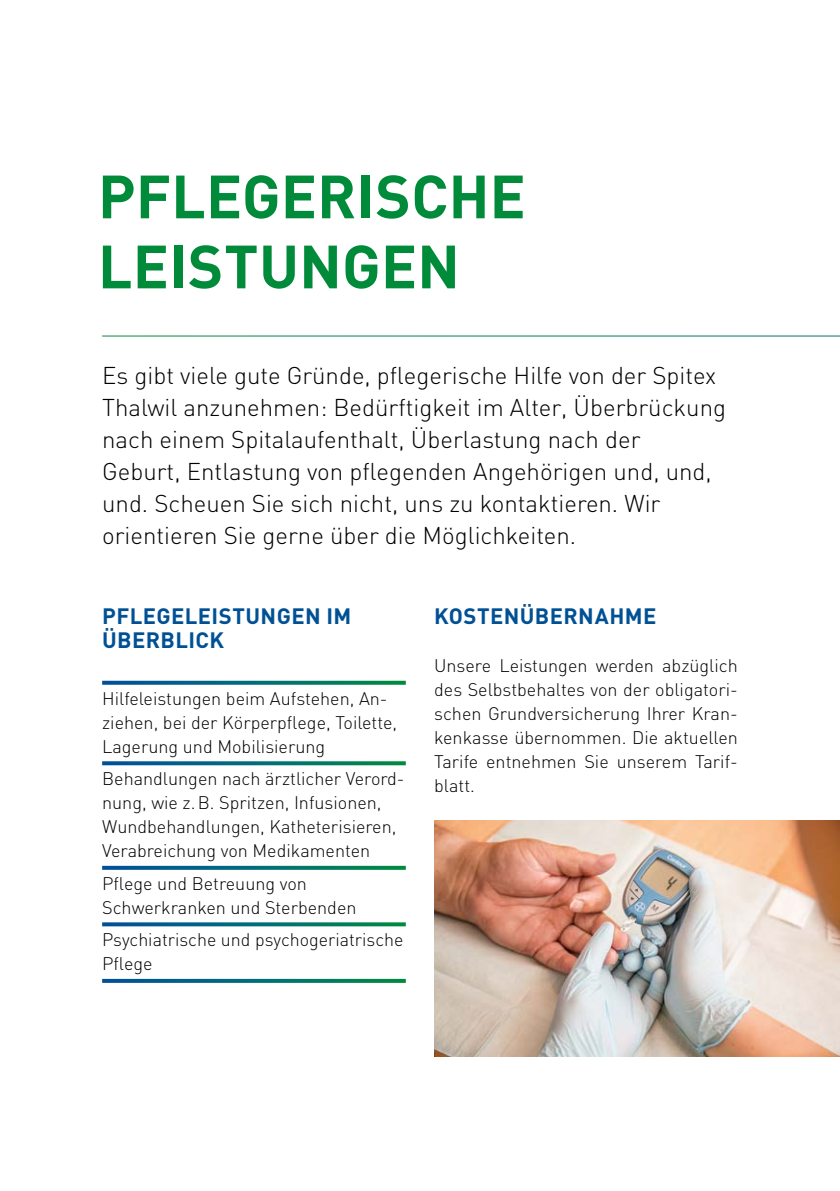
<style>
.page{position:relative;width:840px;height:1191px;background:#fff}
.page>*{position:absolute;margin:0;border:0;box-sizing:border-box;transform-origin:0 0}
.t1{font:700 60px/70px "DIN";color:#008b3b}
.t2{font:300 24px/32px "DIN";color:#000}
.t3{font:700 22px/24px "DIN";letter-spacing:.015em;color:#005095}
.t4{font:300 18px/24px "DIN";color:#000}
</style>
<div class="page">
<svg style="left:102px;top:681px;width:303px;height:4px"></svg>
<svg style="left:102px;top:761px;width:303px;height:4px"></svg>
<svg style="left:102px;top:866px;width:303px;height:4px"></svg>
<svg style="left:102px;top:922px;width:303px;height:4px"></svg>
<svg style="left:102px;top:979px;width:303px;height:4px"></svg>
<img style="left:434px;top:820px;width:405px;height:236px">
<p class="t1" style="left:98px;top:159px;width:429px">PFLEGERISCHE<br>LEISTUNGEN</p>
<p class="t2" style="left:102px;top:359px;width:625px">Es gibt viele gute Gründe, pflegerische Hilfe von der Spitex Thalwil anzunehmen: Bedürftigkeit im Alter, Überbrückung nach einem Spitalaufenthalt, Überlastung nach der<br>Geburt, Entlastung von pflegenden Angehörigen und, und, und. Scheuen Sie sich nicht, uns zu kontaktieren. Wir orientieren Sie gerne über die Möglichkeiten.</p>
<p class="t3" style="left:102px;top:603px;width:250px">PFLEGELEISTUNGEN IM<br>ÜBERBLICK</p>
<p class="t4" style="left:102px;top:686px;width:296px">Hilfeleistungen beim Aufstehen, An&shy;ziehen, bei der Körperpflege, Toilette,<br>Lagerung und Mobilisierung</p>
<p class="t4" style="left:102px;top:766px;width:304px">Behandlungen nach ärztlicher Verord&shy;nung, wie z.B. Spritzen, Infusionen, Wundbehandlungen, Katheterisieren, Verabreichung von Medikamenten</p>
<p class="t4" style="left:102px;top:871px;width:256px">Pflege und Betreuung von<br>Schwerkranken und Sterbenden</p>
<p class="t4" style="left:102px;top:927px;width:303px">Psychiatrische und psychogeriatrische<br>Pflege</p>
<p class="t3" style="left:434px;top:603px;width:223px">KOSTENÜBERNAHME</p>
<p class="t4" style="left:434px;top:653px;width:305px;text-align:justify">Unsere Leistungen werden abzüglich des Selbstbehaltes von der obligatori&shy;schen Grundversicherung Ihrer Kran&shy;kenkasse übernommen. Die aktuellen Tarife entnehmen Sie unserem Tarif&shy;blatt.</p>
</div>
